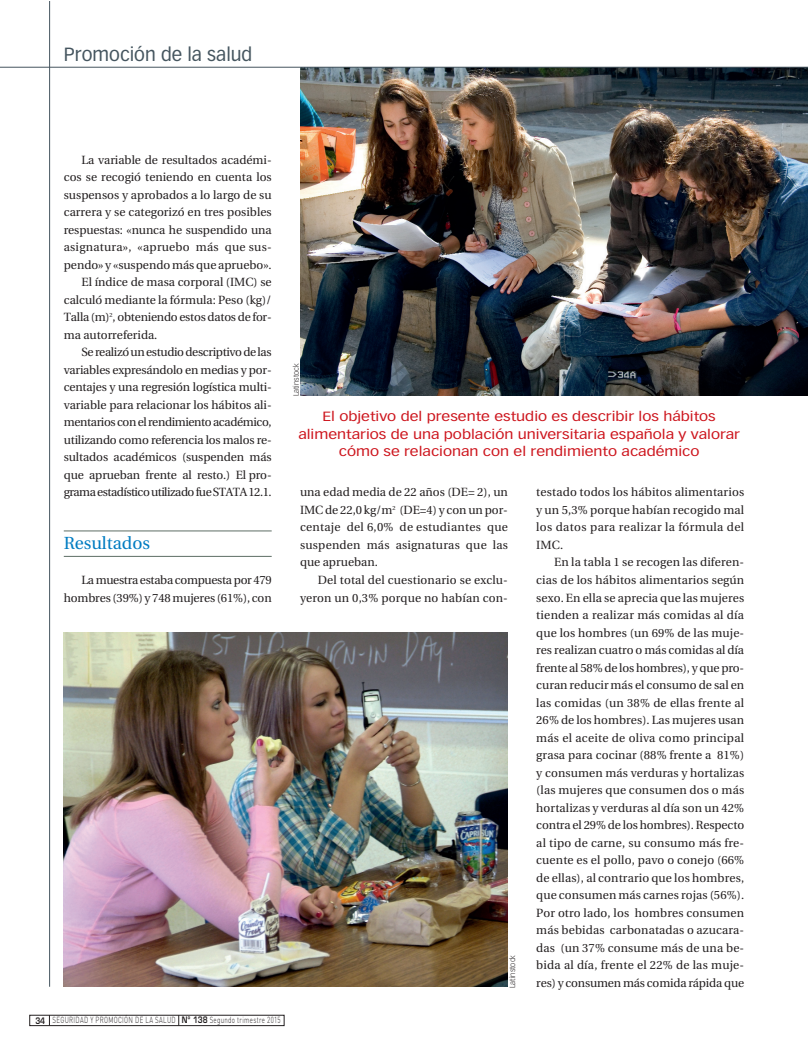
<style>
.page{position:relative;width:808px;height:1053px;background:#fff}
.page>*{position:absolute;margin:0;border:0;box-sizing:border-box;transform-origin:0 0}
.t1{font:18.75px "Vectora LT";color:#45555f}
.t2{font:17.5px "Utopia";color:#007cc2}
.t3{font:13.12px/17.5px "Vectora LT";color:#cd151d;text-align:center;scale:1.2 1}
.t4{font:11.88px/17.5px "Utopia";letter-spacing:-.005em;color:#231f20;text-align:justify}
.t5{font:11.88px "Utopia";letter-spacing:-.03em;color:#231f20}
.t6{font:11.88px/17.5px "Utopia";letter-spacing:-.025em;color:#231f20;text-align:right}
.t7{font:11.88px/17.5px "Utopia";letter-spacing:.015em;color:#231f20;text-align:right}
.t8{font:11.88px "Utopia";letter-spacing:-.04em;color:#231f20}
.t9{font:11.88px "Utopia";letter-spacing:.02em;color:#231f20}
.t10{font:300 8.75px "DIN";letter-spacing:.05em;color:#231f20;scale:.7 1}
.t11{font:300 7.5px "Vectora LT";color:#231f20}
.s1{font-family:"Eurostile";font-weight:600}
</style>
<div class="page">
<hr style="left:49px;top:1px;width:1px;height:985px;background:#45555f">
<hr style="left:64px;top:530px;width:208px;height:1px;background:#5d6e65">
<hr style="left:64px;top:556px;width:208px;height:1px;background:#5d6e65">
<div style="left:30px;top:1014px;width:254px;height:11px;border:1px solid #231f20"></div>
<img style="left:64px;top:632px;width:444px;height:354px">
<img style="left:300px;top:68px;width:508px;height:327px">
<hr style="left:0;top:67px;width:808px;height:1px;background:#45555f">
<h1 class="t1" style="left:64px;top:46px;width:190px">Promoción de la salud</h1>
<p class="t4" style="left:81px;top:152px;width:192px">La variable de resultados académi-</p>
<p class="t4" style="left:64px;top:169px;width:209px">cos se recogió teniendo en cuenta los</p>
<p class="t4" style="left:64px;top:187px;width:209px">suspensos y aprobados a lo largo de su</p>
<p class="t4" style="left:64px;top:204px;width:209px">carrera y se categorizó en tres posibles</p>
<p class="t4" style="left:64px;top:222px;width:209px">respuestas: «nunca he suspendido una</p>
<p class="t9" style="left:64px;top:242px;width:209px">asignatura», «apruebo más que sus-</p>
<p class="t4" style="left:64px;top:257px;width:209px">pendo» y «suspendo más que apruebo».</p>
<p class="t4" style="left:81px;top:274px;width:192px">El índice de masa corporal (IMC) se</p>
<p class="t4" style="left:64px;top:292px;width:209px">calculó mediante la fórmula: Peso (kg)/</p>
<p class="t4" style="left:64px;top:309px;width:209px">Talla (m)<sup>2</sup>, obteniendo estos datos de for-</p>
<p class="t4" style="left:64px;top:327px;width:95px">ma autorreferida.</p>
<p class="t5" style="left:81px;top:347px;width:192px">Se realizó un estudio descriptivo de las</p>
<p class="t4" style="left:64px;top:362px;width:209px">variables expresándolo en medias y por-</p>
<p class="t4" style="left:64px;top:379px;width:209px">centajes y una regresión logística multi-</p>
<p class="t4" style="left:64px;top:397px;width:209px">variable para relacionar los hábitos ali-</p>
<p class="t5" style="left:64px;top:417px;width:209px">mentarios con el rendimiento académico,</p>
<p class="t4" style="left:64px;top:432px;width:209px">utilizando como referencia los malos re-</p>
<p class="t4" style="left:64px;top:449px;width:209px">sultados académicos (suspenden más</p>
<p class="t4" style="left:64px;top:467px;width:209px">que aprueban frente al resto.) El pro-</p>
<p class="t8" style="left:64px;top:487px;width:209px">grama estadístico utilizado fue STATA 12.1.</p>
<h2 class="t2" style="left:64px;top:536px;width:88px">Resultados</h2>
<p class="t6" style="left:64px;top:572px;width:209px">La muestra estaba compuesta por 479 hombres (39%) y 748 mujeres (61%), con</p>
<p class="t10" style="left:35px;top:1017px;width:352px"><span class="s1">34</span> SEGURIDAD Y PROMOCIÓN DE LA SALUD <span class="s1">Nº 138</span> Segundo trimestre 2015</p>
<p class="t11" style="left:293px;top:396px;width:34px;rotate:-90deg">Latinstock</p>
<p class="t3" style="left:298px;top:408px;width:369px">El objetivo del presente estudio es describir los hábitos alimentarios de una población universitaria española y valorar cómo se relacionan con el rendimiento académico</p>
<p class="t4" style="left:300px;top:484px;width:209px">una edad media de 22 años (DE= 2), un IMC de 22,0 kg/m<sup>2</sup> (DE=4) y con un por&shy;centaje del 6,0% de estudiantes que suspenden más asignaturas que las que aprueban.</p>
<p class="t7" style="left:300px;top:572px;width:209px">Del total del cuestionario se exclu&shy;yeron un 0,3% porque no habían con-</p>
<p class="t11" style="left:509px;top:987px;width:34px;rotate:-90deg">Latinstock</p>
<p class="t4" style="left:536px;top:484px;width:209px">testado todos los hábitos alimentarios y un 5,3% porque habían recogido mal los datos para realizar la fórmula del IMC.</p>
<p class="t4" style="left:536px;top:554px;width:209px;text-indent:18px">En la tabla 1 se recogen las diferen&shy;cias de los hábitos alimentarios según sexo. En ella se aprecia que las mujeres tienden a realizar más comidas al día que los hombres (un 69% de las muje&shy;res realizan cuatro o más comidas al día frente al 58% de los hombres), y que pro&shy;curan reducir más el consumo de sal en las comidas (un 38% de ellas frente al 26% de los hombres). Las mujeres usan más el aceite de oliva como principal grasa para cocinar (88% frente a 81%) y consumen más verduras y hortalizas (las mujeres que consumen dos o más hortalizas y verduras al día son un 42% contra el 29% de los hombres). Respecto al tipo de carne, su consumo más fre&shy;cuente es el pollo, pavo o conejo (66% de ellas), al contrario que los hombres, que consumen más carnes rojas (56%).<br>Por otro lado, los hombres consumen más bebidas carbonatadas o azucara&shy;das (un 37% consume más de una be&shy;bida al día, frente el 22% de las muje&shy;res) y consumen más comida rápida que</p>
</div>
